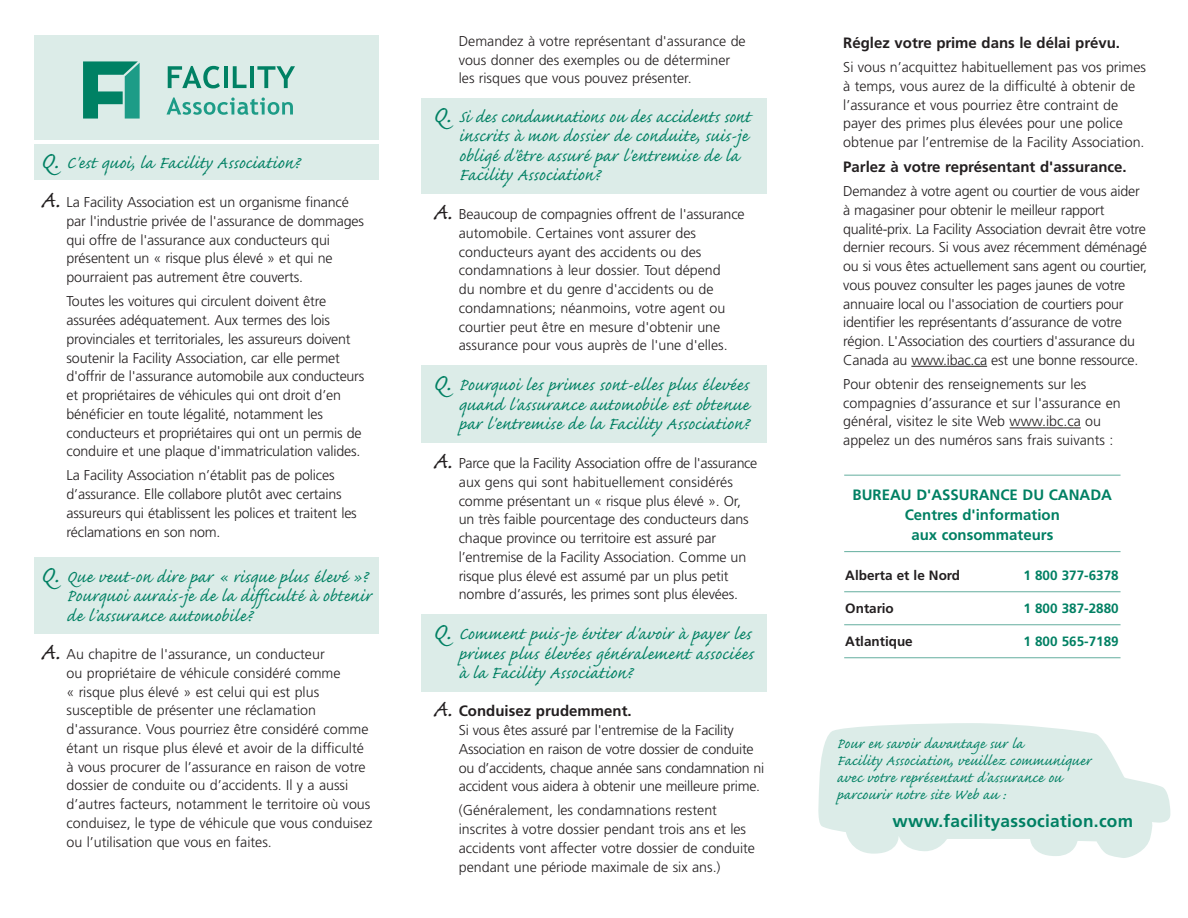
<style>
.page{position:relative;width:1188px;height:918px;background:#fff}
.page>*{position:absolute;margin:0;border:0;box-sizing:border-box;transform-origin:0 0}
.t1{font:21.75px/19.5px "Caflisch Script";letter-spacing:.01em;color:#008063}
.t2{font:18.3px/16.6px "Caflisch Script";letter-spacing:.01em;color:#008063}
.t3{font:700 17.25px "Frutiger LT Std";letter-spacing:.015em;color:#008063}
.t4{font:700 15px "Frutiger LT Std";color:#231f20}
.t5{font:700 15px/20.2px "Frutiger LT Std";color:#008063;text-align:center}
.t6{font:300 14.25px/18.8px "Frutiger LT Std";letter-spacing:-.01em;color:#231f20}
.t7{font:700 13.5px "Frutiger LT Std";color:#008063}
.t8{font:700 13.5px "Frutiger LT Std";color:#231f20}
.s1{font-size:30px}
.s2{font-family:"Caflisch Script";font-weight:400;font-size:30px}
</style>
<div class="page">
<svg style="left:818px;top:723px;width:352px;height:135px;fill:#dcece8"></svg>
<div style="left:34px;top:35px;width:345px;height:104px;background:#dcece8"></div>
<div style="left:421px;top:614px;width:346px;height:78px;background:#dcece8"></div>
<div style="left:421px;top:365px;width:346px;height:77px;background:#dcece8"></div>
<div style="left:34px;top:557px;width:345px;height:77px;background:#dcece8"></div>
<div style="left:34px;top:144px;width:345px;height:36px;background:#dcece8"></div>
<div style="left:421px;top:98px;width:346px;height:96px;background:#dcece8"></div>
<svg style="left:83px;top:61px;width:57px;height:58px"></svg>
<svg style="left:168px;top:66px;width:52px;height:22px"></svg>
<hr style="left:224px;top:66px;width:4px;height:22px;background:#008164">
<svg style="left:233px;top:66px;width:14px;height:22px"></svg>
<hr style="left:250px;top:66px;width:4px;height:22px;background:#008164">
<svg style="left:257px;top:66px;width:38px;height:22px"></svg>
<svg style="left:167px;top:97px;width:126px;height:18px"></svg>
<hr style="left:911px;top:366px;width:76px;height:1px;background:#231f20">
<hr style="left:1010px;top:428px;width:71px;height:1px;background:#231f20">
<hr style="left:844px;top:475px;width:277px;height:1px;background:#6bb2a3">
<hr style="left:844px;top:551px;width:277px;height:1px;background:#6bb2a3">
<hr style="left:844px;top:591px;width:277px;height:1px;background:#6bb2a3">
<hr style="left:844px;top:624px;width:277px;height:1px;background:#6bb2a3">
<hr style="left:844px;top:657px;width:277px;height:1px;background:#6bb2a3">
<h1 class="t1" style="left:40px;top:151px;width:261px"><span class="s1">Q.</span> C'est quoi, la Facility Association?</h1>
<p class="t6" style="left:67px;top:194px;width:299px;text-indent:-26px"><span class="s2">A.</span> La Facility Association est un organisme financé par l'industrie privée de l'assurance de dommages qui offre de l'assurance aux conducteurs qui présentent un « risque plus élevé » et qui ne pourraient pas autrement être couverts.</p>
<p class="t6" style="left:67px;top:293px;width:299px">Toutes les voitures qui circulent doivent être assurées adéquatement. Aux termes des lois provinciales et territoriales, les assureurs doivent soutenir la Facility Association, car elle permet d'offrir de l'assurance automobile aux conducteurs et propriétaires de véhicules qui ont droit d’en bénéficier en toute légalité, notamment les conducteurs et propriétaires qui ont un permis de conduire et une plaque d'immatriculation valides.</p>
<p class="t6" style="left:67px;top:467px;width:292px">La Facility Association n’établit pas de polices d’assurance. Elle collabore plutôt avec certains assureurs qui établissent les polices et traitent les réclamations en son nom.</p>
<h1 class="t1" style="left:67px;top:565px;width:306px;text-indent:-26px"><span class="s1">Q.</span> Que veut-on dire par « risque plus élevé »?<br>Pourquoi aurais-je de la difficulté à obtenir de l’assurance automobile?</h1>
<p class="t6" style="left:66px;top:646px;width:307px;text-indent:-26px"><span class="s2">A.</span> Au chapitre de l'assurance, un conducteur<br>ou propriétaire de véhicule considéré comme<br>« risque plus élevé » est celui qui est plus susceptible de présenter une réclamation d'assurance. Vous pourriez être considéré comme étant un risque plus élevé et avoir de la difficulté à vous procurer de l’assurance en raison de votre dossier de conduite ou d’accidents. Il y a aussi d’autres facteurs, notamment le territoire où vous conduisez, le type de véhicule que vous conduisez ou l’utilisation que vous en faites.</p>
<p class="t6" style="left:459px;top:33px;width:288px">Demandez à votre représentant d'assurance de vous donner des exemples ou de déterminer les risques que vous pouvez présenter.</p>
<h1 class="t1" style="left:459px;top:104px;width:293px;text-indent:-26px"><span class="s1">Q.</span> Si des condamnations ou des accidents sont inscrits à mon dossier de conduite, suis-je obligé d'être assuré par l'entremise de la Facility Association?</h1>
<p class="t6" style="left:459px;top:206px;width:287px;text-indent:-26px"><span class="s2">A.</span> Beaucoup de compagnies offrent de l'assurance automobile. Certaines vont assurer des conducteurs ayant des accidents ou des condamnations à leur dossier. Tout dépend<br>du nombre et du genre d'accidents ou de condamnations; néanmoins, votre agent ou courtier peut être en mesure d'obtenir une assurance pour vous auprès de l'une d'elles.</p>
<h1 class="t1" style="left:459px;top:373px;width:292px;text-align:justify;text-indent:-26px"><span class="s1">Q.</span> Pourquoi les primes sont-elles plus élevées quand l'assurance automobile est obtenue par l'entremise de la Facility Association?</h1>
<p class="t6" style="left:459px;top:455px;width:300px;text-indent:-26px"><span class="s2">A.</span> Parce que la Facility Association offre de l'assurance aux gens qui sont habituellement considérés comme présentant un « risque plus élevé ». Or, un très faible pourcentage des conducteurs dans chaque province ou territoire est assuré par l’entremise de la Facility Association. Comme un risque plus élevé est assumé par un plus petit nombre d’assurés, les primes sont plus élevées.</p>
<h1 class="t1" style="left:459px;top:622px;width:296px;text-align:justify;text-indent:-26px"><span class="s1">Q.</span> Comment puis-je éviter d'avoir à payer les primes plus élevées généralement associées à la Facility Association?</h1>
<p class="t4" style="left:433px;top:705px;width:200px"><span class="s2">A.</span> Conduisez prudemment.</p>
<p class="t6" style="left:459px;top:722px;width:307px">Si vous êtes assuré par l'entremise de la Facility Association en raison de votre dossier de conduite ou d’accidents, chaque année sans condamnation ni accident vous aidera à obtenir une meilleure prime.</p>
<p class="t6" style="left:459px;top:802px;width:298px">(Généralement, les condamnations restent inscrites à votre dossier pendant trois ans et les accidents vont affecter votre dossier de conduite pendant une période maximale de six ans.)</p>
<p class="t4" style="left:843px;top:37px;width:278px">Réglez votre prime dans le délai prévu.</p>
<p class="t6" style="left:843px;top:59px;width:304px">Si vous n’acquittez habituellement pas vos primes à temps, vous aurez de la difficulté à obtenir de l’assurance et vous pourriez être contraint de payer des primes plus élevées pour une police obtenue par l’entremise de la Facility Association.</p>
<p class="t4" style="left:843px;top:161px;width:285px">Parlez à votre représentant d'assurance.</p>
<p class="t6" style="left:843px;top:183px;width:306px">Demandez à votre agent ou courtier de vous aider à magasiner pour obtenir le meilleur rapport qualité-prix. La Facility Association devrait être votre dernier recours. Si vous avez récemment déménagé ou si vous êtes actuellement sans agent ou courtier, vous pouvez consulter les pages jaunes de votre annuaire local ou l'association de courtiers pour identifier les représentants d’assurance de votre région. L'Association des courtiers d'assurance du Canada au www.ibac.ca est une bonne ressource.</p>
<p class="t6" style="left:843px;top:376px;width:279px">Pour obtenir des renseignements sur les compagnies d’assurance et sur l'assurance en général, visitez le site Web www.ibc.ca ou appelez un des numéros sans frais suivants :</p>
<p class="t5" style="left:853px;top:486px;width:261px">BUREAU D'ASSURANCE DU CANADA<br>Centres d'information<br>aux consommateurs</p>
<p class="t8" style="left:845px;top:570px;width:116px">Alberta et le Nord</p>
<p class="t7" style="left:1023px;top:570px;width:97px">1 800 377-6378</p>
<p class="t8" style="left:845px;top:603px;width:50px">Ontario</p>
<p class="t7" style="left:1023px;top:603px;width:97px">1 800 387-2880</p>
<p class="t8" style="left:845px;top:636px;width:69px">Atlantique</p>
<p class="t7" style="left:1023px;top:636px;width:97px">1 800 565-7189</p>
<p class="t2" style="left:837px;top:734px;width:255px">Pour en savoir davantage sur la<br>Facility Association, veuillez communiquer avec votre représentant d’assurance ou parcourir notre site Web au :</p>
<p class="t3" style="left:893px;top:814px;width:242px">www.facilityassociation.com</p>
</div>
